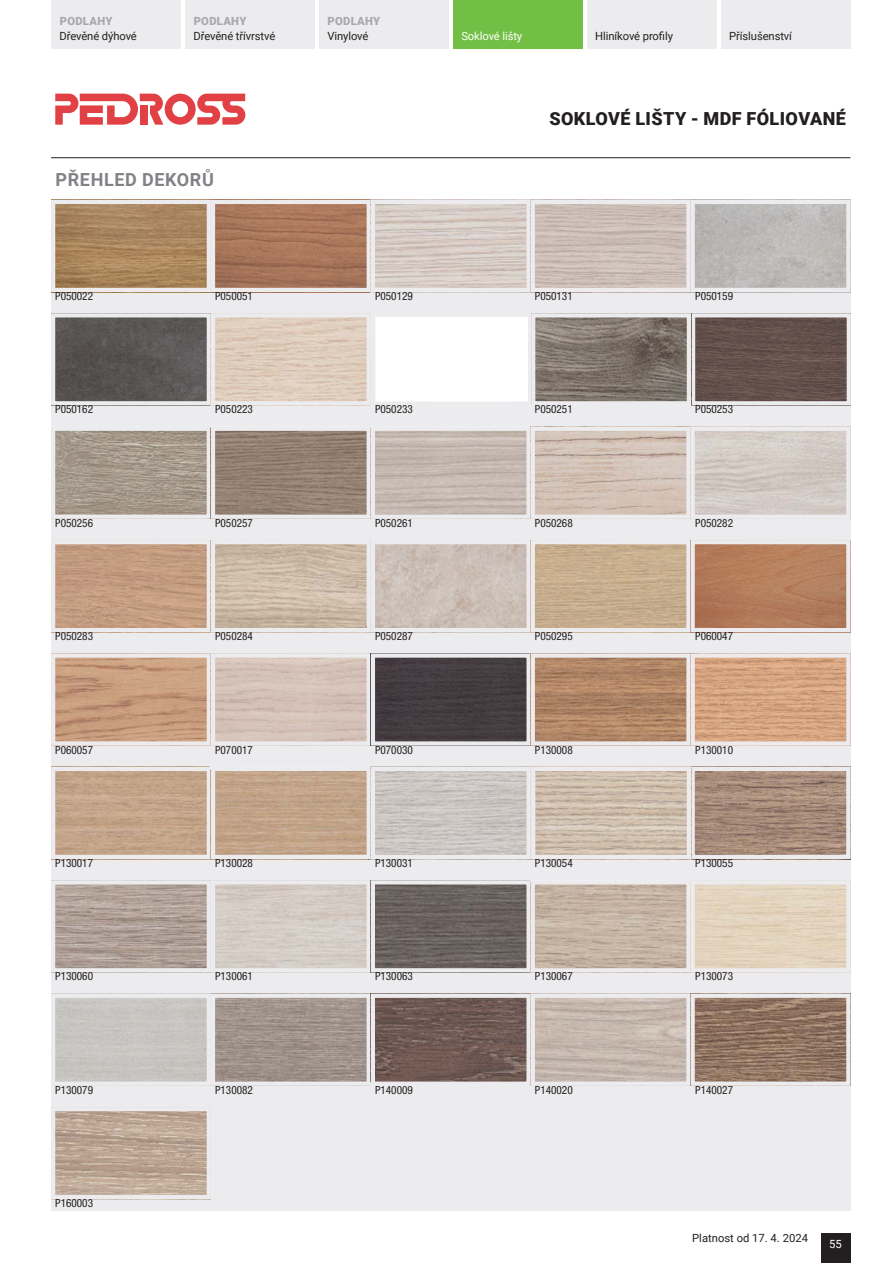
<style>
.page{position:relative;width:893px;height:1263px;background:#fff}
.page>*{position:absolute;margin:0;border:0;box-sizing:border-box;transform-origin:0 0}
.typ_výrobku_black_roboto_12{font:900 18px "Roboto";letter-spacing:.025em;color:#231f20}
.roboto_12_bold_šedá_nadpisy{font:700 18px "Roboto";letter-spacing:.035em;color:#808285}
.texty_tabulka_7_5_b_condensed{font:condensed 11.25px "Helvetica Neue LT Pro";color:#231f20}
.t1{font:11.25px "Roboto";letter-spacing:-.01em;color:#231f20}
.t2{font:900 11.25px "Roboto";letter-spacing:.025em;color:#a8a9ad}
.t3{font:11.25px "Roboto";letter-spacing:-.01em;color:#fff}
</style>
<div class="page">
<hr style="left:51px;top:157px;width:799px;height:1px;background:#231f20">
<div style="left:821px;top:1233px;width:29px;height:30px;background:#231f20"></div>
<div style="left:51px;top:0;width:130px;height:49px;background:#ececee"></div>
<div style="left:185px;top:0;width:130px;height:49px;background:#ececee"></div>
<div style="left:319px;top:0;width:130px;height:49px;background:#ececee"></div>
<div style="left:453px;top:0;width:130px;height:49px;background:#71bf44"></div>
<div style="left:587px;top:0;width:129px;height:49px;background:#ececee"></div>
<div style="left:721px;top:0;width:129px;height:49px;background:#ececee"></div>
<div style="left:51px;top:200px;width:799px;height:1011px;background:#ececee"></div>
<img style="left:56px;top:885px;width:630px;height:82px">
<div style="left:211px;top:880px;width:160px;height:92px;border:4px solid #ececee"></div>
<img style="left:56px;top:999px;width:630px;height:82px">
<div style="left:211px;top:994px;width:160px;height:92px;border:4px solid #ececee"></div>
<div style="left:371px;top:880px;width:160px;height:92px;border:4px solid #ececee"></div>
<div style="left:371px;top:994px;width:160px;height:92px;border:4px solid #ececee"></div>
<div style="left:531px;top:880px;width:160px;height:92px;border:4px solid #ececee"></div>
<div style="left:531px;top:994px;width:160px;height:92px;border:4px solid #ececee"></div>
<div style="left:693px;top:882px;width:155px;height:88px;background:#e3d3be"></div>
<div style="left:691px;top:880px;width:159px;height:92px;border:4px solid #ececee"></div>
<svg style="left:696px;top:999px;width:149px;height:82px;background:#8f7362"></svg>
<div style="left:691px;top:994px;width:159px;height:92px;border:4px solid #ececee"></div>
<div style="left:51px;top:880px;width:160px;height:92px;border:4px solid #ececee"></div>
<div style="left:51px;top:994px;width:160px;height:92px;border:4px solid #ececee"></div>
<img style="left:56px;top:1112px;width:150px;height:82px">
<div style="left:51px;top:1107px;width:160px;height:92px;border:4px solid #ececee"></div>
<img style="left:56px;top:658px;width:789px;height:83px">
<div style="left:51px;top:653px;width:160px;height:93px;border:4px solid #ececee"></div>
<img style="left:56px;top:772px;width:470px;height:82px">
<div style="left:51px;top:767px;width:160px;height:92px;border:4px solid #ececee"></div>
<img style="left:56px;top:545px;width:789px;height:82px">
<div style="left:51px;top:540px;width:160px;height:92px;border:4px solid #ececee"></div>
<div style="left:211px;top:653px;width:160px;height:93px;border:4px solid #ececee"></div>
<div style="left:211px;top:767px;width:160px;height:92px;border:4px solid #ececee"></div>
<div style="left:371px;top:540px;width:160px;height:92px;border:4px solid #ececee"></div>
<div style="left:211px;top:540px;width:160px;height:92px;border:4px solid #ececee"></div>
<div style="left:371px;top:653px;width:160px;height:93px;border:4px solid #ececee"></div>
<div style="left:371px;top:767px;width:160px;height:92px;border:4px solid #ececee"></div>
<svg style="left:536px;top:545px;width:150px;height:82px;background:#c6ac8d"></svg>
<div style="left:531px;top:540px;width:160px;height:92px;border:4px solid #ececee"></div>
<svg style="left:536px;top:658px;width:150px;height:83px;background:#af8465"></svg>
<div style="left:531px;top:653px;width:160px;height:93px;border:4px solid #ececee"></div>
<svg style="left:696px;top:772px;width:149px;height:82px;background:#a48978"></svg>
<div style="left:691px;top:767px;width:159px;height:92px;border:4px solid #ececee"></div>
<svg style="left:536px;top:772px;width:150px;height:82px;background:#cdbdac"></svg>
<div style="left:531px;top:767px;width:160px;height:92px;border:4px solid #ececee"></div>
<div style="left:691px;top:540px;width:159px;height:92px;border:4px solid #ececee"></div>
<div style="left:691px;top:653px;width:159px;height:93px;border:4px solid #ececee"></div>
<img style="left:56px;top:432px;width:789px;height:82px">
<div style="left:51px;top:427px;width:160px;height:92px;border:4px solid #ececee"></div>
<div style="left:211px;top:427px;width:160px;height:92px;border:4px solid #ececee"></div>
<svg style="left:376px;top:432px;width:150px;height:82px;background:#c4b7af"></svg>
<div style="left:371px;top:427px;width:160px;height:92px;border:4px solid #ececee"></div>
<div style="left:531px;top:427px;width:160px;height:92px;border:4px solid #ececee"></div>
<div style="left:691px;top:427px;width:159px;height:92px;border:4px solid #ececee"></div>
<img style="left:56px;top:318px;width:790px;height:82px">
<div style="left:691px;top:313px;width:160px;height:92px;border:4px solid #ececee"></div>
<div style="left:51px;top:313px;width:160px;height:92px;border:4px solid #ececee"></div>
<div style="left:211px;top:313px;width:160px;height:92px;border:4px solid #ececee"></div>
<div style="left:531px;top:313px;width:160px;height:92px;border:4px solid #ececee"></div>
<img style="left:56px;top:205px;width:789px;height:82px">
<div style="left:51px;top:200px;width:160px;height:92px;border:4px solid #ececee"></div>
<div style="left:211px;top:200px;width:160px;height:92px;border:4px solid #ececee"></div>
<div style="left:691px;top:200px;width:159px;height:92px;border:4px solid #ececee"></div>
<div style="left:371px;top:200px;width:160px;height:92px;border:4px solid #ececee"></div>
<div style="left:531px;top:200px;width:160px;height:92px;border:4px solid #ececee"></div>
<svg style="left:55px;top:94px;width:190px;height:31px"></svg>
<div style="left:375px;top:317px;width:153px;height:84px;background:#fff"></div>
<p class="t2" style="left:60px;top:14px;width:54px">PODLAHY</p>
<p class="t1" style="left:60px;top:29px;width:79px">Dřevěné dýhové</p>
<p class="t2" style="left:194px;top:14px;width:54px">PODLAHY</p>
<p class="t1" style="left:193px;top:29px;width:83px">Dřevěné třívrstvé</p>
<p class="roboto_12_bold_šedá_nadpisy" style="left:56px;top:167px;width:160px">PŘEHLED DEKORŮ</p>
<p class="t2" style="left:328px;top:14px;width:54px">PODLAHY</p>
<p class="t1" style="left:327px;top:29px;width:43px">Vinylové</p>
<p class="t3" style="left:461px;top:29px;width:62px">Soklové lišty</p>
<p class="t1" style="left:595px;top:29px;width:79px">Hliníkové profily</p>
<p class="t1" style="left:729px;top:29px;width:64px">Příslušenství</p>
<p class="typ_výrobku_black_roboto_12" style="left:549px;top:106px;width:298px">SOKLOVÉ LIŠTY - MDF FÓLIOVANÉ</p>
<p class="texty_tabulka_7_5_b_condensed" style="left:55px;top:290px;width:39px">P050022</p>
<p class="texty_tabulka_7_5_b_condensed" style="left:215px;top:290px;width:39px">P050051</p>
<p class="texty_tabulka_7_5_b_condensed" style="left:375px;top:290px;width:39px">P050129</p>
<p class="texty_tabulka_7_5_b_condensed" style="left:535px;top:290px;width:39px">P050131</p>
<p class="texty_tabulka_7_5_b_condensed" style="left:695px;top:290px;width:39px">P050159</p>
<p class="texty_tabulka_7_5_b_condensed" style="left:55px;top:403px;width:39px">P050162</p>
<p class="texty_tabulka_7_5_b_condensed" style="left:215px;top:403px;width:39px">P050223</p>
<p class="texty_tabulka_7_5_b_condensed" style="left:375px;top:403px;width:39px">P050233</p>
<p class="texty_tabulka_7_5_b_condensed" style="left:535px;top:403px;width:39px">P050251</p>
<p class="texty_tabulka_7_5_b_condensed" style="left:695px;top:403px;width:39px">P050253</p>
<p class="texty_tabulka_7_5_b_condensed" style="left:55px;top:516px;width:39px">P050256</p>
<p class="texty_tabulka_7_5_b_condensed" style="left:215px;top:516px;width:39px">P050257</p>
<p class="texty_tabulka_7_5_b_condensed" style="left:375px;top:516px;width:39px">P050261</p>
<p class="texty_tabulka_7_5_b_condensed" style="left:535px;top:516px;width:39px">P050268</p>
<p class="texty_tabulka_7_5_b_condensed" style="left:695px;top:516px;width:39px">P050282</p>
<p class="texty_tabulka_7_5_b_condensed" style="left:55px;top:630px;width:39px">P050283</p>
<p class="texty_tabulka_7_5_b_condensed" style="left:215px;top:630px;width:39px">P050284</p>
<p class="texty_tabulka_7_5_b_condensed" style="left:375px;top:630px;width:39px">P050287</p>
<p class="texty_tabulka_7_5_b_condensed" style="left:535px;top:630px;width:39px">P050295</p>
<p class="texty_tabulka_7_5_b_condensed" style="left:695px;top:630px;width:39px">P060047</p>
<p class="texty_tabulka_7_5_b_condensed" style="left:55px;top:743px;width:39px">P060057</p>
<p class="texty_tabulka_7_5_b_condensed" style="left:215px;top:743px;width:39px">P070017</p>
<p class="texty_tabulka_7_5_b_condensed" style="left:375px;top:743px;width:39px">P070030</p>
<p class="texty_tabulka_7_5_b_condensed" style="left:535px;top:743px;width:39px">P130008</p>
<p class="texty_tabulka_7_5_b_condensed" style="left:695px;top:743px;width:39px">P130010</p>
<p class="texty_tabulka_7_5_b_condensed" style="left:55px;top:856px;width:39px">P130017</p>
<p class="texty_tabulka_7_5_b_condensed" style="left:215px;top:856px;width:39px">P130028</p>
<p class="texty_tabulka_7_5_b_condensed" style="left:375px;top:856px;width:39px">P130031</p>
<p class="texty_tabulka_7_5_b_condensed" style="left:535px;top:856px;width:39px">P130054</p>
<p class="texty_tabulka_7_5_b_condensed" style="left:695px;top:856px;width:39px">P130055</p>
<p class="texty_tabulka_7_5_b_condensed" style="left:55px;top:970px;width:39px">P130060</p>
<p class="texty_tabulka_7_5_b_condensed" style="left:215px;top:970px;width:39px">P130061</p>
<p class="texty_tabulka_7_5_b_condensed" style="left:375px;top:970px;width:39px">P130063</p>
<p class="texty_tabulka_7_5_b_condensed" style="left:535px;top:970px;width:39px">P130067</p>
<p class="texty_tabulka_7_5_b_condensed" style="left:695px;top:970px;width:39px">P130073</p>
<p class="texty_tabulka_7_5_b_condensed" style="left:55px;top:1083px;width:39px">P130079</p>
<p class="texty_tabulka_7_5_b_condensed" style="left:215px;top:1083px;width:39px">P130082</p>
<p class="texty_tabulka_7_5_b_condensed" style="left:375px;top:1083px;width:39px">P140009</p>
<p class="texty_tabulka_7_5_b_condensed" style="left:535px;top:1083px;width:39px">P140020</p>
<p class="texty_tabulka_7_5_b_condensed" style="left:695px;top:1083px;width:39px">P140027</p>
<p class="texty_tabulka_7_5_b_condensed" style="left:55px;top:1197px;width:39px">P160003</p>
<p class="t1" style="left:692px;top:1230px;width:117px">Platnost od 17. 4. 2024</p>
<p class="t3" style="left:829px;top:1236px;width:14px">55</p>
</div>
